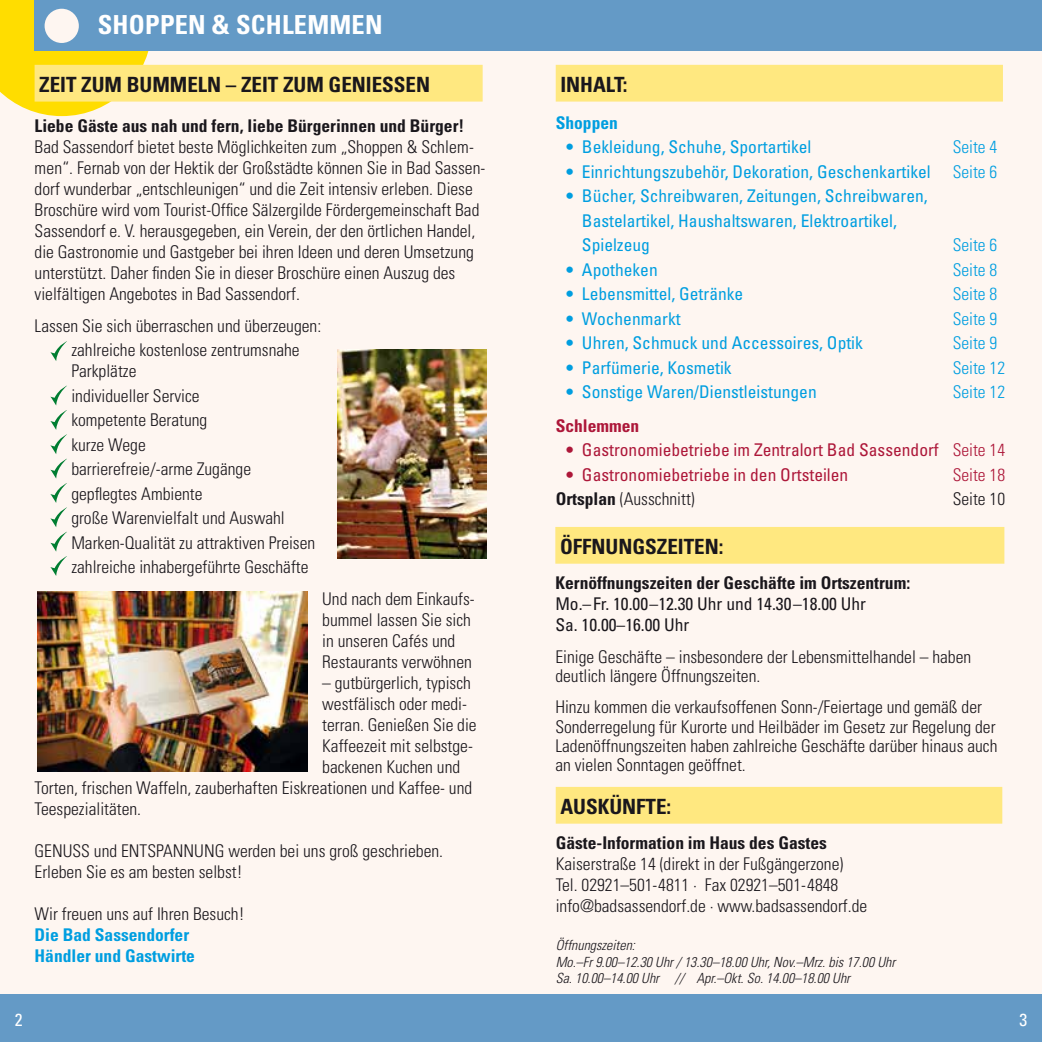
<style>
.page{position:relative;width:1042px;height:1042px;background:#fef6f1}
.page>*{position:absolute;margin:0;border:0;box-sizing:border-box;transform-origin:0 0}
.t1{font:700 condensed 26.25px "Univers LT Std";letter-spacing:.01em;color:#fff}
.t2{font:700 condensed 21px "Univers LT Std";color:#1a171c}
.t3{font:300 condensed 17.5px/21px "Univers LT Std";color:#1a171c}
.t4{font:condensed 17.5px/24.5px "Univers LT Pro";color:#009ee0}
.t5{font:700 condensed 17.5px "Univers LT Std";color:#1a171c}
.t6{font:condensed 17.5px "Univers LT Pro";color:#ad1739}
.t7{font:300 condensed 17.5px "Univers LT Std";color:#009ee0}
.t8{font:condensed 17.5px/21px "Univers LT Pro";color:#1a171c}
.t9{font:700 condensed 17.5px/21px "Univers LT Std";color:#009ee0}
.t10{font:700 condensed 17.5px "Univers LT Std";color:#ad1739}
.t11{font:300 condensed 17.5px "Univers LT Std";color:#ad1739}
.t12{font:condensed 17.5px "Univers LT Pro";color:#fff}
.t13{font:italic 300 condensed 14px/16.8px "Univers LT Std";color:#1a171c}
.s1{font-family:"Univers LT Std";font-weight:300}
.s2{font-weight:700}
</style>
<div class="page">
<div style="left:0;top:995px;width:1042px;height:47px;background:#649ac6"></div>
<svg style="left:0;top:0;width:152px;height:116px"></svg>
<div style="left:35px;top:0;width:1007px;height:50px;background:#649ac6"></div>
<div style="left:45px;top:9px;width:34px;height:34px;background:#fef6f1;border-radius:50%"></div>
<svg style="left:50px;top:341px;width:17px;height:20px"></svg>
<svg style="left:50px;top:385px;width:17px;height:191px"></svg>
<img style="left:337px;top:350px;width:149px;height:209px">
<div style="left:556px;top:65px;width:447px;height:37px;background:#ffe880"></div>
<div style="left:35px;top:65px;width:448px;height:37px;background:#ffe880"></div>
<div style="left:556px;top:787px;width:446px;height:36px;background:#ffe880"></div>
<div style="left:555px;top:527px;width:449px;height:37px;background:#ffe880"></div>
<img style="left:38px;top:592px;width:269px;height:179px">
<h1 class="t1" style="left:98px;top:8px;width:286px">SHOPPEN &amp; SCHLEMMEN</h1>
<h1 class="t1" style="left:158px;top:8px;width:329px">V RAN TALTUNGSKALENDER</h1>
<p class="t2" style="left:39px;top:72px;width:392px">ZEIT ZUM BUMMELN – ZEIT ZUM GENIESSEN</p>
<p class="t5" style="left:35px;top:115px;width:431px">Liebe Gäste aus nah und fern, liebe Bürgerinnen und Bürger!</p>
<p class="t3" style="left:35px;top:137px;width:452px">Bad Sassendorf bietet beste Möglichkeiten zum „Shoppen &amp; Schlem&shy;men“. Fernab von der Hektik der Großstädte können Sie in Bad Sassen&shy;dorf wunderbar „entschleunigen“ und die Zeit intensiv erleben. Diese Broschüre wird vom Tourist-Office Sälzergilde Fördergemeinschaft Bad Sassendorf e. V. herausgegeben, ein Verein, der den örtlichen Handel, die Gastronomie und Gastgeber bei ihren Ideen und deren Umsetzung unterstützt. Daher finden Sie in dieser Broschüre einen Auszug des vielfältigen Angebotes in Bad Sassendorf.</p>
<p class="t3" style="left:71px;top:313px;width:251px;line-height:24.5px;text-indent:-37px">Lassen Sie sich überraschen und überzeugen: zahlreiche kostenlose zentrumsnahe</p>
<p class="t3" style="left:71px;top:359px;width:245px;line-height:24.5px">Parkplätze<br>individueller Service<br>kompetente Beratung<br>kurze Wege<br>barrierefreie/-arme Zugänge gepflegtes Ambiente<br>große Warenvielfalt und Auswahl<br>Marken-Qualität zu attraktiven Preisen zahlreiche inhabergeführte Geschäfte</p>
<p class="t3" style="left:322px;top:588px;width:154px">Und nach dem Einkaufs&shy;bummel lassen Sie sich in unseren Cafés und<br>Restaurants verwöhnen</p>
<p class="t3" style="left:322px;top:672px;width:150px">– gutbürgerlich, typisch</p>
<p class="t3" style="left:322px;top:693px;width:146px">westfälisch oder medi-</p>
<p class="t3" style="left:322px;top:714px;width:156px">terran. Genießen Sie die</p>
<p class="t3" style="left:322px;top:735px;width:152px">Kaffeezeit mit selbstge-</p>
<p class="t3" style="left:322px;top:756px;width:139px">backenen Kuchen und</p>
<p class="t3" style="left:35px;top:777px;width:439px">Torten, frischen Waffeln, zauberhaften Eiskreationen und Kaffee- und</p>
<p class="t3" style="left:35px;top:798px;width:108px">Teespezialitäten.</p>
<p class="t3" style="left:35px;top:840px;width:410px">GENUSS und ENTSPANNUNG werden bei uns groß geschrieben.<br>Erleben Sie es am besten selbst!</p>
<p class="t3" style="left:35px;top:903px;width:211px">Wir freuen uns auf Ihren Besuch!</p>
<p class="t9" style="left:35px;top:924px;width:162px">Die Bad Sassendorfer<br>Händler und Gastwirte</p>
<p class="t12" style="left:15px;top:1008px;width:9px">2</p>
<p class="t2" style="left:560px;top:72px;width:69px">INHALT:</p>
<p class="t9" style="left:556px;top:112px;width:64px">Shoppen</p>
<p class="t4" style="left:564px;top:134px;width:248px"><span class="s1">•</span> Bekleidung, Schuhe, Sportartikel</p>
<p class="t7" style="left:952px;top:137px;width:46px">Seite 4</p>
<p class="t4" style="left:564px;top:159px;width:368px"><span class="s1">•</span> Einrichtungszubehör, Dekoration, Geschenkartikel</p>
<p class="t7" style="left:952px;top:161px;width:46px">Seite 6</p>
<p class="t4" style="left:582px;top:183px;width:347px;text-indent:-18px"><span class="s1">•</span> Bücher, Schreibwaren, Zeitungen, Schreibwaren,<br>Bastelartikel, Haushaltswaren, Elektroartikel,<br>Spielzeug</p>
<p class="t7" style="left:952px;top:235px;width:46px">Seite 6</p>
<p class="t4" style="left:564px;top:257px;width:95px"><span class="s1">•</span> Apotheken</p>
<p class="t7" style="left:952px;top:259px;width:46px">Seite 8</p>
<p class="t4" style="left:564px;top:281px;width:180px"><span class="s1">•</span> Lebensmittel, Getränke</p>
<p class="t7" style="left:952px;top:284px;width:46px">Seite 8</p>
<p class="t4" style="left:564px;top:306px;width:118px"><span class="s1">•</span> Wochenmarkt</p>
<p class="t7" style="left:952px;top:308px;width:46px">Seite 9</p>
<p class="t4" style="left:564px;top:330px;width:300px"><span class="s1">•</span> Uhren, Schmuck und Accessoires, Optik</p>
<p class="t7" style="left:952px;top:333px;width:46px">Seite 9</p>
<p class="t4" style="left:564px;top:355px;width:169px"><span class="s1">•</span> Parfümerie, Kosmetik</p>
<p class="t7" style="left:952px;top:357px;width:54px">Seite 12</p>
<p class="t4" style="left:564px;top:379px;width:254px"><span class="s1">•</span> Sonstige Waren/Dienstleistungen</p>
<p class="t7" style="left:952px;top:382px;width:54px">Seite 12</p>
<p class="t10" style="left:556px;top:414px;width:85px">Schlemmen</p>
<p class="t6" style="left:564px;top:439px;width:442px"><span class="s1">•</span> Gastronomiebetriebe im Zentralort Bad Sassendorf <span class="s1">Seite 14</span></p>
<p class="t6" style="left:564px;top:463px;width:285px"><span class="s1">•</span> Gastronomiebetriebe in den Ortsteilen</p>
<p class="t11" style="left:952px;top:464px;width:54px">Seite 18</p>
<p class="t3" style="left:556px;top:488px;width:141px"><span class="s2">Ortsplan</span> (Ausschnitt)</p>
<p class="t3" style="left:952px;top:488px;width:54px">Seite 10</p>
<p class="t2" style="left:560px;top:534px;width:165px">ÖFFNUNGSZEITEN:</p>
<p class="t5" style="left:555px;top:572px;width:356px">Kernöffnungszeiten der Geschäfte im Ortszentrum:</p>
<p class="t8" style="left:555px;top:593px;width:312px">Mo.–Fr. 10.00–12.30 Uhr und 14.30–18.00 Uhr<br>Sa. 10.00–16.00 Uhr</p>
<p class="t3" style="left:555px;top:647px;width:417px;line-height:19.2px">Einige Geschäfte – insbesondere der Lebensmittelhandel – haben deutlich längere Öffnungszeiten.</p>
<p class="t3" style="left:555px;top:697px;width:444px;line-height:19.2px">Hinzu kommen die verkaufsoffenen Sonn-/Feiertage und gemäß der Sonderregelung für Kurorte und Heilbäder im Gesetz zur Regelung der Ladenöffnungszeiten haben zahlreiche Geschäfte darüber hinaus auch an vielen Sonntagen geöffnet.</p>
<p class="t2" style="left:560px;top:793px;width:112px">AUSKÜNFTE:</p>
<p class="t5" style="left:556px;top:832px;width:273px">Gäste-Information im Haus des Gastes</p>
<p class="t3" style="left:556px;top:853px;width:313px">Kaiserstraße 14 (direkt in der Fußgängerzone)<br>Tel. 02921–501-4811 · Fax 02921–501-4848 info@badsassendorf.de · www.badsassendorf.de</p>
<p class="t13" style="left:556px;top:936px;width:341px">Öffnungszeiten:<br>Mo.–Fr 9.00–12.30 Uhr / 13.30–18.00 Uhr, Nov.–Mrz. bis 17.00 Uhr<br>Sa. 10.00–14.00 Uhr // Apr.–Okt. So. 14.00–18.00 Uhr</p>
<p class="t12" style="left:1019px;top:1008px;width:9px">3</p>
</div>
